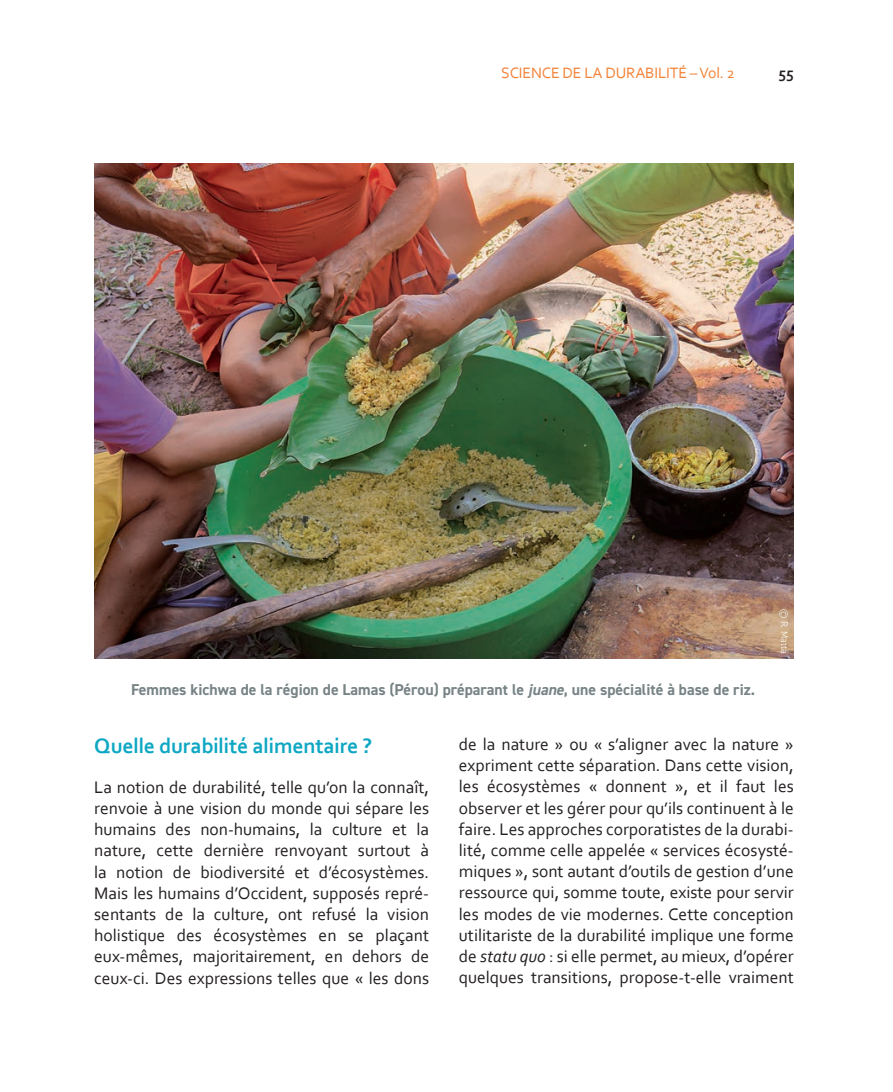
<style>
.page{position:relative;width:893px;height:1092px;background:#fff}
.page>*{position:absolute;margin:0;border:0;box-sizing:border-box;transform-origin:0 0}
.intertitres{font:700 21.88px "Corbel";letter-spacing:-.01em;color:#0da7c3}
.texte_fiche{font:17.5px/21.2px "Corbel";color:#231f20;text-align:justify}
.Légende_figure{font:700 15.75px "DIN2014";color:#778385}
.t1{font:15.75px "Corbel";letter-spacing:-.01em;color:#f48237}
.t2{font:700 15.75px "Corbel";color:#231f20}
.Légende_figure-2{font:300 9.62px "DIN2014";color:#fff}
.s1{font-style:italic}
</style>
<div class="page">
<img style="left:94px;top:164px;width:700px;height:494px">
<p class="t1" style="left:501px;top:63px;width:235px">SCIENCE DE LA DURABILITÉ – Vol. 2</p>
<p class="t2" style="left:778px;top:63px;width:17px">55</p>
<p class="Légende_figure" style="left:131px;top:679px;width:626px">Femmes kichwa de la région de Lamas (Pérou) préparant le <span class="s1">juane</span>, une spécialité à base de riz.</p>
<p class="Légende_figure-2" style="left:790px;top:608px;width:46px;rotate:90deg">© R. Matta</p>
<p class="intertitres" style="left:94px;top:732px;width:280px">Quelle durabilité alimentaire ?</p>
<p class="texte_fiche" style="left:94px;top:776px;width:336px">La notion de durabilité, telle qu’on la connaît, renvoie à une vision du monde qui sépare les humains des non-humains, la culture et la nature, cette dernière renvoyant surtout à la notion de biodiversité et d’écosystèmes.<br>Mais les humains d’Occident, supposés repré&shy;sentants de la culture, ont refusé la vision holistique des écosystèmes en se plaçant eux-mêmes, majoritairement, en dehors de ceux-ci. Des expressions telles que « les dons</p>
<p class="texte_fiche" style="left:459px;top:733px;width:336px">de la nature » ou « s’aligner avec la nature » expriment cette séparation. Dans cette vision, les écosystèmes « donnent », et il faut les observer et les gérer pour qu’ils continuent à le faire. Les approches corporatistes de la durabi&shy;lité, comme celle appelée « services écosysté&shy;miques », sont autant d’outils de gestion d’une ressource qui, somme toute, existe pour servir les modes de vie modernes. Cette conception utilitariste de la durabilité implique une forme de <span class="s1">statu quo</span> : si elle permet, au mieux, d’opérer quelques transitions, propose-t-elle vraiment</p>
</div>
